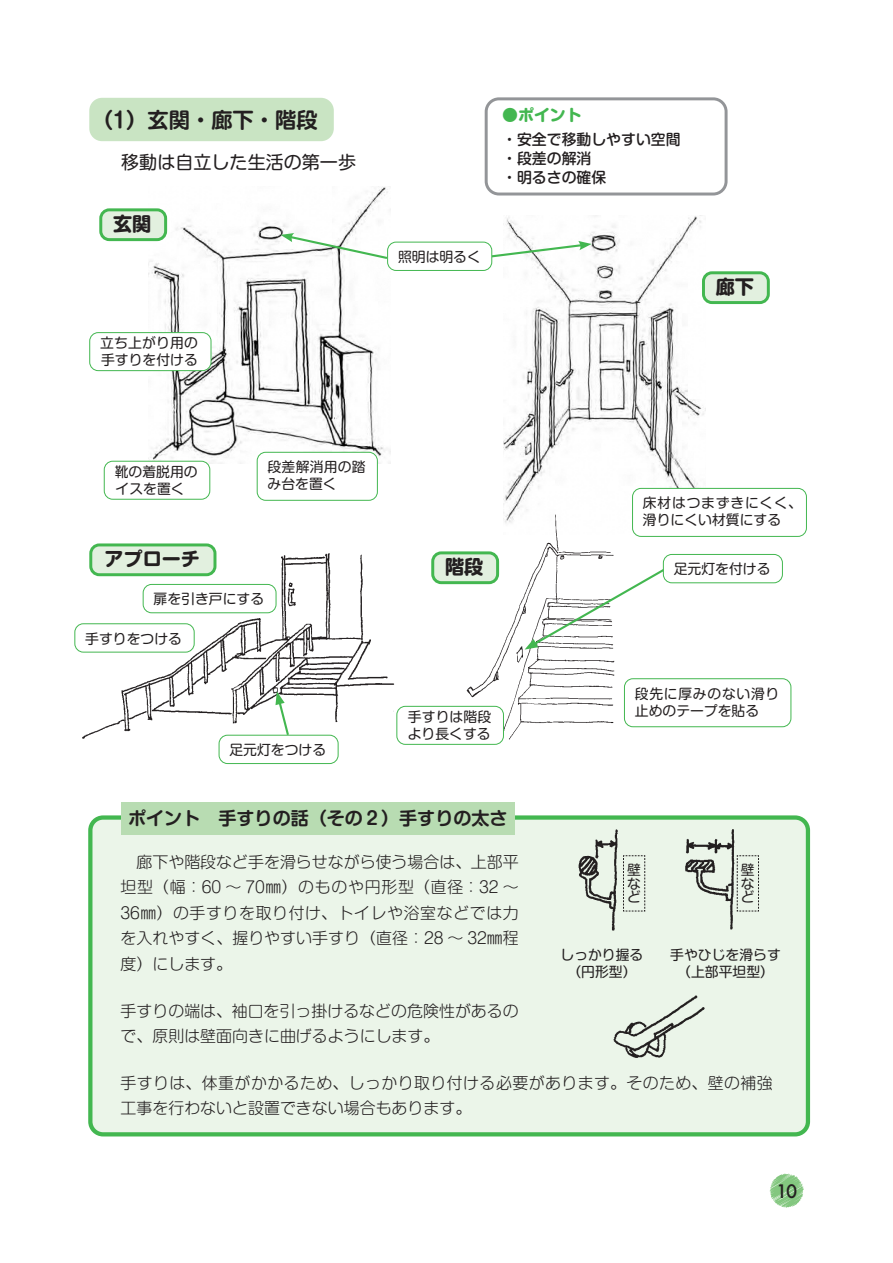
<style>
.page{position:relative;width:893px;height:1263px;background:#fff}
.page>*{position:absolute;margin:0;border:0;box-sizing:border-box;transform-origin:0 0}
.t1{font:700 21.3px "Shin M Go Pro De";color:#231f20}
.t2{font:700 19.2px "Shin M Go Pro";color:#231f20}
.t3{font:700 18px "Shin M Go Pro De";color:#231f20}
.t4{font:18px "Shin M Go Pro";color:#231f20}
.t5{font:500 18px "Futura";color:#231f20}
.t6{font:300 15.9px/25.5px "Shin M Go Pro";color:#231f20;text-align:justify}
.t7{font:300 15.9px/25.5px "Shin M Go Pro";letter-spacing:.025em;color:#231f20}
.t8{font:700 15.9px "Shin M Go Pro";color:#43b750}
.t9{font:500 14.85px/19.2px "Shin M Go Pro";color:#231f20}
.t10{font:13.8px/17px "Shin M Go Pro";color:#231f20}
.t11{font:13.8px/17px "Shin M Go Pro";letter-spacing:.025em;color:#231f20}
.t12{font:13.8px/17px "Shin M Go Pro";letter-spacing:.05em;color:#231f20}
</style>
<div class="page">
<svg style="left:770px;top:1174px;width:34px;height:34px"></svg>
<img style="left:78px;top:548px;width:322px;height:198px">
<img style="left:504px;top:215px;width:201px;height:320px">
<img style="left:461px;top:505px;width:167px;height:240px">
<svg style="left:525px;top:566px;width:144px;height:83px"></svg>
<img style="left:148px;top:186px;width:243px;height:278px">
<div style="left:89px;top:98px;width:245px;height:43px;background:#c9e4c3;border-radius:13px"></div>
<div style="left:485px;top:97px;width:243px;height:98px;border:3px solid #939598;border-radius:13px"></div>
<div style="left:663px;top:554px;width:119px;height:29px;background:#fff;border-radius:9px"></div>
<div style="left:663px;top:554px;width:120px;height:29px;border:1px solid #43b750;border-radius:9px"></div>
<div style="left:433px;top:553px;width:65px;height:30px;background:#e2f0df;border-radius:9px"></div>
<div style="left:431px;top:551px;width:68px;height:33px;border:3px solid #43b750;border-radius:9px"></div>
<div style="left:703px;top:273px;width:65px;height:30px;background:#e2f0df;border-radius:9px"></div>
<div style="left:702px;top:271px;width:68px;height:33px;border:3px solid #43b750;border-radius:9px"></div>
<div style="left:91px;top:545px;width:124px;height:30px;background:#e2f0df;border-radius:9px"></div>
<div style="left:89px;top:543px;width:127px;height:33px;border:3px solid #43b750;border-radius:9px"></div>
<div style="left:90px;top:333px;width:121px;height:38px;background:#fff;border-radius:9px"></div>
<div style="left:89px;top:332px;width:122px;height:39px;border:1px solid #43b750;border-radius:9px"></div>
<div style="left:397px;top:706px;width:106px;height:38px;background:#fff;border-radius:9px"></div>
<div style="left:396px;top:706px;width:108px;height:39px;border:1px solid #43b750;border-radius:9px"></div>
<div style="left:104px;top:461px;width:106px;height:38px;background:#fff;border-radius:9px"></div>
<div style="left:104px;top:461px;width:106px;height:39px;border:1px solid #43b750;border-radius:9px"></div>
<div style="left:257px;top:452px;width:120px;height:48px;background:#fff;border-radius:9px"></div>
<div style="left:257px;top:452px;width:121px;height:49px;border:1px solid #43b750;border-radius:9px"></div>
<svg style="left:281px;top:233px;width:108px;height:27px"></svg>
<svg style="left:490px;top:241px;width:102px;height:18px"></svg>
<div style="left:632px;top:488px;width:174px;height:48px;background:#fff;border-radius:9px"></div>
<div style="left:632px;top:488px;width:175px;height:49px;border:1px solid #43b750;border-radius:9px"></div>
<div style="left:624px;top:679px;width:167px;height:48px;background:#fff;border-radius:9px"></div>
<div style="left:624px;top:678px;width:167px;height:49px;border:1px solid #43b750;border-radius:9px"></div>
<div style="left:388px;top:242px;width:104px;height:28px;background:#fff;border-radius:9px"></div>
<div style="left:387px;top:242px;width:105px;height:29px;border:1px solid #43b750;border-radius:9px"></div>
<div style="left:90px;top:817px;width:718px;height:317px;background:#ebf5e9;border-radius:13px"></div>
<div style="left:88px;top:815px;width:722px;height:321px;border:4px solid #43b750;border-radius:13px"></div>
<div style="left:121px;top:801px;width:393px;height:33px;background:#b8dcb2"></div>
<img style="left:578px;top:829px;width:40px;height:102px">
<img style="left:685px;top:829px;width:52px;height:101px">
<img style="left:613px;top:995px;width:92px;height:63px">
<svg style="left:623px;top:855px;width:22px;height:57px"></svg>
<svg style="left:737px;top:855px;width:22px;height:57px"></svg>
<div style="left:101px;top:210px;width:65px;height:30px;background:#e2f0df;border-radius:9px"></div>
<div style="left:99px;top:208px;width:68px;height:33px;border:3px solid #43b750;border-radius:9px"></div>
<div style="left:219px;top:735px;width:119px;height:28px;background:#fff;border-radius:9px"></div>
<div style="left:219px;top:735px;width:120px;height:29px;border:1px solid #43b750;border-radius:9px"></div>
<div style="left:75px;top:624px;width:119px;height:28px;background:#fff;border-radius:9px"></div>
<div style="left:74px;top:623px;width:121px;height:29px;border:1px solid #43b750;border-radius:9px"></div>
<div style="left:143px;top:584px;width:133px;height:29px;background:#fff;border-radius:9px"></div>
<div style="left:143px;top:584px;width:133px;height:29px;border:1px solid #43b750;border-radius:9px"></div>
<svg style="left:275px;top:691px;width:16px;height:46px"></svg>
<h1 class="t1" style="left:92px;top:102px;width:227px">（1）玄関・廊下・階段</h1>
<p class="t4" style="left:121px;top:148px;width:236px">移動は自立した生活の第一歩</p>
<p class="t2" style="left:113px;top:208px;width:40px">玄関</p>
<p class="t10" style="left:100px;top:333px;width:99px">立ち上がり用の手すりを付ける</p>
<p class="t8" style="left:502px;top:102px;width:81px">●ポイント</p>
<p class="t9" style="left:502px;top:128px;width:180px">・安全で移動しやすい空間・段差の解消<br>・明るさの確保</p>
<p class="t10" style="left:398px;top:247px;width:84px">照明は明るく</p>
<p class="t2" style="left:716px;top:271px;width:40px">廊下</p>
<p class="t10" style="left:115px;top:462px;width:84px">靴の着脱用のイスを置く</p>
<p class="t10" style="left:268px;top:457px;width:99px">段差解消用の踏み台を置く</p>
<p class="t2" style="left:104px;top:543px;width:97px">アプローチ</p>
<p class="t10" style="left:154px;top:589px;width:112px">扉を引き戸にする</p>
<p class="t10" style="left:85px;top:628px;width:98px">手すりをつける</p>
<p class="t10" style="left:229px;top:740px;width:98px">足元灯をつける</p>
<p class="t11" style="left:643px;top:493px;width:160px">床材はつまずきにくく、滑りにくい材質にする</p>
<p class="t2" style="left:445px;top:551px;width:40px">階段</p>
<p class="t10" style="left:674px;top:559px;width:98px">足元灯を付ける</p>
<p class="t10" style="left:408px;top:707px;width:85px">手すりは階段より長くする</p>
<p class="t12" style="left:635px;top:683px;width:146px">段先に厚みのない滑り止めのテープを貼る</p>
<p class="t3" style="left:128px;top:803px;width:381px">ポイント　手すりの話（その２）手すりの太さ</p>
<p class="t6" style="left:121px;top:847px;width:400px">　廊下や階段など手を滑らせながら使う場合は、上部平坦型（幅：60 ～ 70㎜）のものや円形型（直径：32 ～36㎜）の手すりを取り付け、トイレや浴室などでは力を入れやすく、握りやすい手すり（直径：28 ～ 32㎜程度）にします。</p>
<p class="t6" style="left:121px;top:996px;width:400px">手すりの端は、袖口を引っ掛けるなどの危険性があるので、原則は壁面向きに曲げるようにします。</p>
<p class="t7" style="left:121px;top:1068px;width:654px">手すりは、体重がかかるため、しっかり取り付ける必要があります。そのため、壁の補強工事を行わないと設置できない場合もあります。</p>
<p class="t10" style="left:627px;top:861px;width:15px;line-height:13.8px;text-align:justify">壁など</p>
<p class="t10" style="left:741px;top:861px;width:15px;line-height:13.8px;text-align:justify">壁など</p>
<p class="t10" style="left:560px;top:945px;width:84px;text-align:center">しっかり握る（円形型）</p>
<p class="t10" style="left:670px;top:945px;width:112px;text-align:center">手やひじを滑らす（上部平坦型）</p>
<p class="t5" style="left:776px;top:1178px;width:23px">10</p>
</div>
